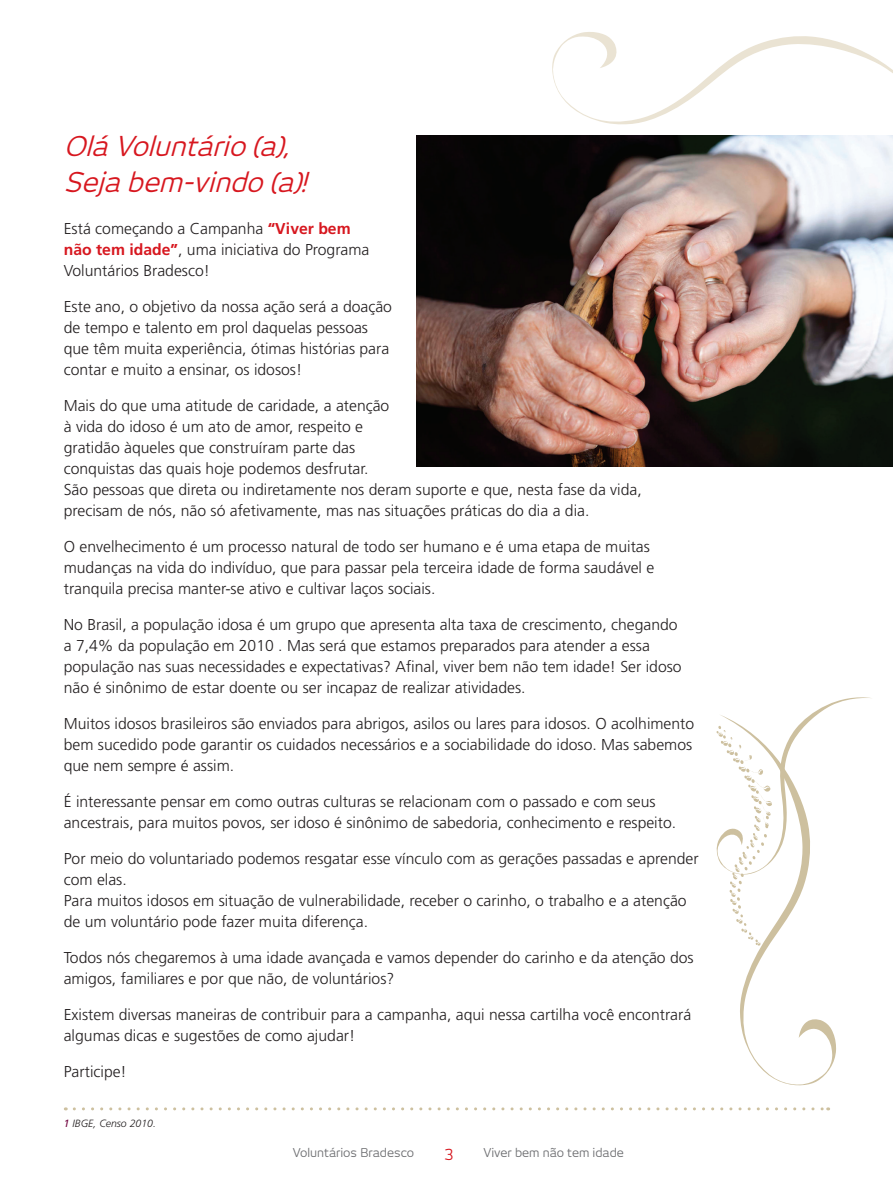
<style>
.page{position:relative;width:893px;height:1191px;background:#fff}
.page>*{position:absolute;margin:0;border:0;box-sizing:border-box;transform-origin:0 0}
.t1{font:italic 27px/36px "New June";color:#d7171f}
.t2{font:300 15.75px/21px "Frutiger";color:#231f20}
.t3{font:15px "New June";color:#d7171f}
.t4{font:12px "New June";color:#6c6d70}
.t5{font:italic 300 10.5px "Frutiger";color:#231f20}
.s1{font-weight:700;color:#d7171f}
.s2{font-weight:400;color:#740943}
</style>
<div class="page">
<img style="left:417px;top:135px;width:476px;height:331px">
<svg style="left:552px;top:32px;width:341px;height:92px"></svg>
<svg style="left:74px;top:1107px;width:755px;height:3px"></svg>
<svg style="left:740px;top:947px;width:96px;height:139px"></svg>
<svg style="left:716px;top:697px;width:154px;height:250px"></svg>
<h1 class="t1" style="left:64px;top:128px;width:252px">Olá Voluntário (a),<br>Seja bem-vindo (a)!</h1>
<p class="t2" style="left:64px;top:218px;width:307px">Está começando a Campanha <span class="s1">“Viver bem não tem idade”</span>, uma iniciativa do Programa<br>Voluntários Bradesco!</p>
<p class="t2" style="left:64px;top:296px;width:330px">Este ano, o objetivo da nossa ação será a doação de tempo e talento em prol daquelas pessoas que têm muita experiência, ótimas histórias para contar e muito a ensinar, os idosos!</p>
<p class="t2" style="left:64px;top:395px;width:579px">Mais do que uma atitude de caridade, a atenção<br>à vida do idoso é um ato de amor, respeito e<br>gratidão àqueles que construíram parte das<br>conquistas das quais hoje podemos desfrutar.<br>São pessoas que direta ou indiretamente nos deram suporte e que, nesta fase da vida, precisam de nós, não só afetivamente, mas nas situações práticas do dia a dia.</p>
<p class="t2" style="left:64px;top:536px;width:592px">O envelhecimento é um processo natural de todo ser humano e é uma etapa de muitas mudanças na vida do indivíduo, que para passar pela terceira idade de forma saudável e tranquila precisa manter-se ativo e cultivar laços sociais.</p>
<p class="t2" style="left:64px;top:614px;width:619px">No Brasil, a população idosa é um grupo que apresenta alta taxa de crescimento, chegando a 7,4% da população em 2010 . Mas será que estamos preparados para atender a essa população nas suas necessidades e expectativas? Afinal, viver bem não tem idade! Ser idoso não é sinônimo de estar doente ou ser incapaz de realizar atividades.</p>
<p class="t2" style="left:64px;top:713px;width:632px">Muitos idosos brasileiros são enviados para abrigos, asilos ou lares para idosos. O acolhimento bem sucedido pode garantir os cuidados necessários e a sociabilidade do idoso. Mas sabemos que nem sempre é assim.</p>
<p class="t2" style="left:64px;top:791px;width:614px">É interessante pensar em como outras culturas se relacionam com o passado e com seus ancestrais, para muitos povos, ser idoso é sinônimo de sabedoria, conhecimento e respeito.</p>
<p class="t2" style="left:64px;top:848px;width:636px">Por meio do voluntariado podemos resgatar esse vínculo com as gerações passadas e aprender com elas.<br>Para muitos idosos em situação de vulnerabilidade, receber o carinho, o trabalho e a atenção de um voluntário pode fazer muita diferença.</p>
<p class="t2" style="left:64px;top:947px;width:631px">Todos nós chegaremos à uma idade avançada e vamos depender do carinho e da atenção dos amigos, familiares e por que não, de voluntários?</p>
<p class="t2" style="left:64px;top:1004px;width:629px">Existem diversas maneiras de contribuir para a campanha, aqui nessa cartilha você encontrará algumas dicas e sugestões de como ajudar!</p>
<p class="t2" style="left:64px;top:1061px;width:64px">Participe!</p>
<p class="t5" style="left:64px;top:1117px;width:94px"><span class="s2">1</span> IBGE, Censo 2010.</p>
<p class="t4" style="left:293px;top:1145px;width:123px">Voluntários Bradesco</p>
<p class="t3" style="left:444px;top:1145px;width:10px">3</p>
<p class="t4" style="left:483px;top:1145px;width:142px">Viver bem não tem idade</p>
</div>
